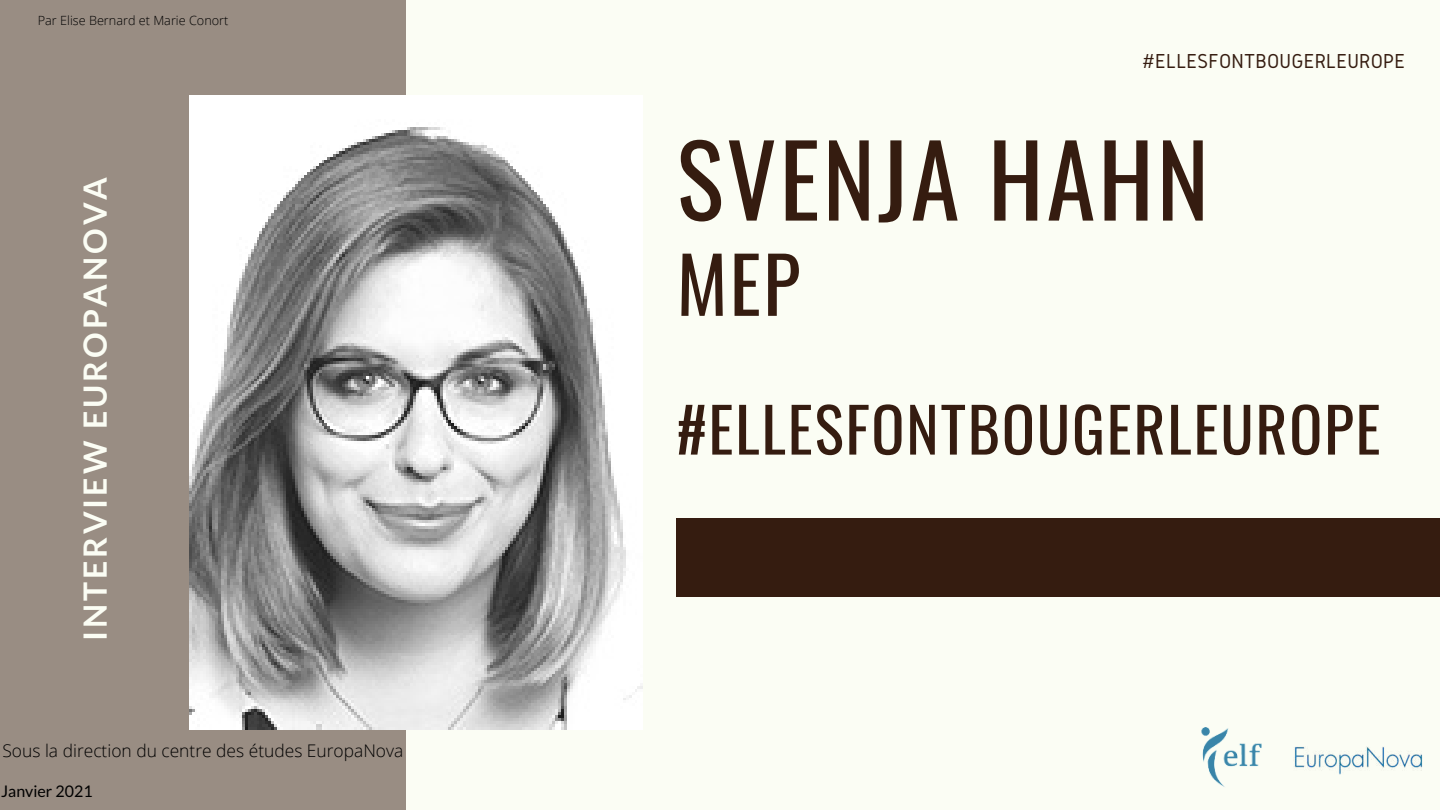
<style>
.page{position:relative;width:1440px;height:810px;background:#fbfdf4}
.page>*{position:absolute;margin:0;border:0;box-sizing:border-box;transform-origin:0 0}
.t1{font:99px "Oswald";letter-spacing:.03em;color:#351c10}
.t2{font:76.8px "Oswald";color:#351c10}
.t3{font:61.4px "Oswald";letter-spacing:.03em;color:#351c10}
.t4{font:700 32px "Lato";letter-spacing:.09em;color:#fbfdf4}
.t5{font:21px "Gidole";letter-spacing:.01em;color:#351c10}
.t6{font:300 17.4px "Open Sans";color:#000}
.t7{font:16px "Lato";color:#000}
.t8{font:300 12.7px "Open Sans";color:#000}
</style>
<div class="page">
<div style="left:0;top:0;width:406px;height:810px;background:#998d83"></div>
<img style="left:189px;top:95px;width:453px;height:634px">
<div style="left:677px;top:518px;width:763px;height:78px;background:#351c10"></div>
<img style="left:1294px;top:746px;width:129px;height:29px">
<img style="left:1201px;top:727px;width:61px;height:60px">
<p class="t8" style="left:38px;top:12px;width:192px">Par Elise Bernard et Marie Conort</p>
<h3 class="t4" style="left:77px;top:641px;width:466px;rotate:-90deg">INTERVIEW EUROPANOVA</h3>
<p class="t6" style="left:2px;top:739px;width:402px">Sous la direction du centre des études EuropaNova</p>
<p class="t7" style="left:1px;top:783px;width:93px">Janvier 2021</p>
<p class="t5" style="left:1142px;top:50px;width:265px">#ELLESFONTBOUGERLEUROPE</p>
<h1 class="t1" style="left:677px;top:92px;width:534px">SVENJA HAHN</h1>
<h2 class="t2" style="left:677px;top:216px;width:125px">MEP</h2>
<h3 class="t3" style="left:677px;top:375px;width:705px">#ELLESFONTBOUGERLEUROPE</h3>
</div>
